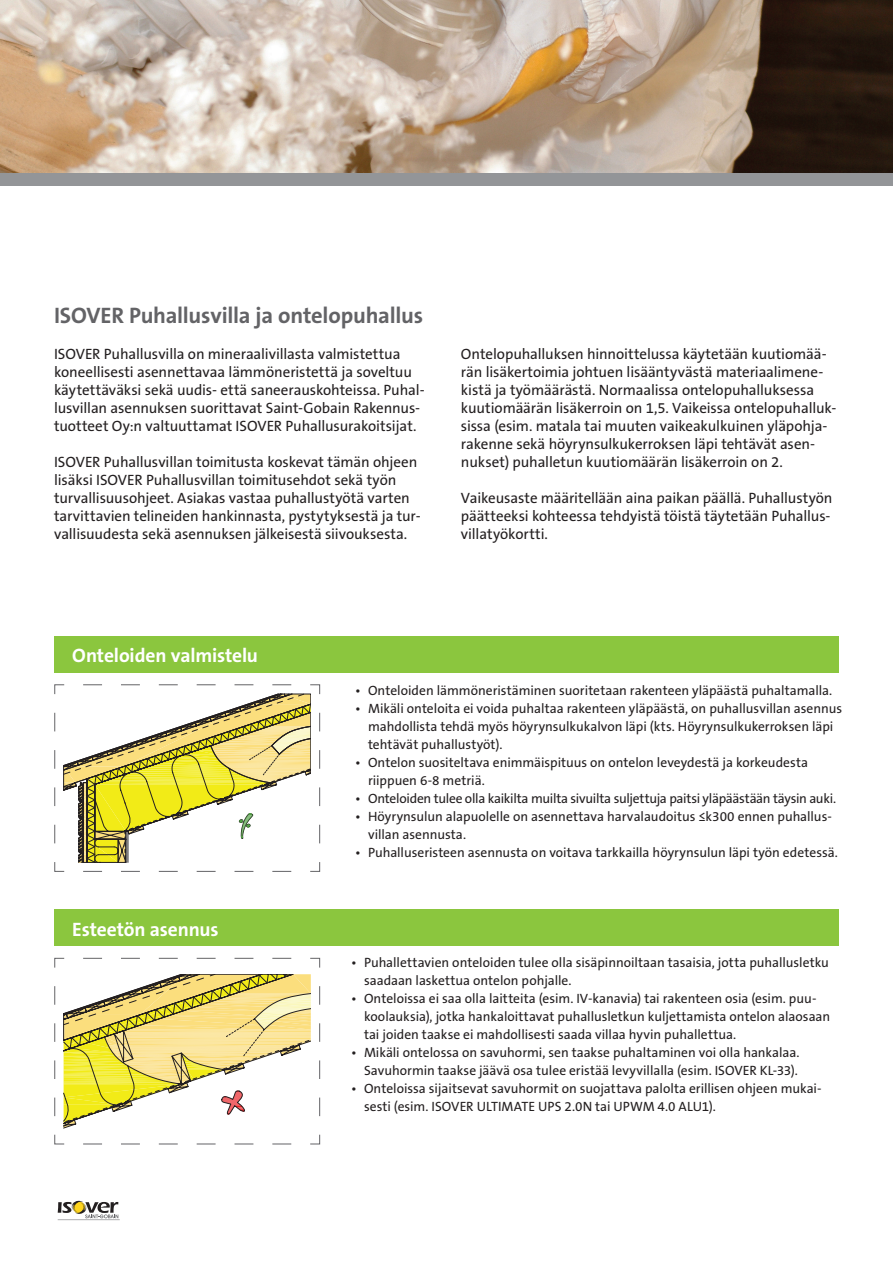
<style>
.page{position:relative;width:893px;height:1263px;background:#fff}
.page>*{position:absolute;margin:0;border:0;box-sizing:border-box;transform-origin:0 0}
.t1{font:700 22.5px "The Sans B W7";letter-spacing:-.01em;color:#636366}
.t2{font:700 19.5px "The Sans B W7";letter-spacing:-.01em;color:#fff}
.t3{font:15px/18px "The Sans B W5 Plain";letter-spacing:-.01em;color:#231f20}
.t4{font:13.5px/18px "The Sans B W5 Plain";letter-spacing:-.005em;color:#231f20}
</style>
<div class="page">
<svg style="left:57px;top:1200px;width:63px;height:21px"></svg>
<hr style="left:58px;top:1219px;width:62px;height:1px;background:#636366">
<svg style="left:58px;top:1201px;width:60px;height:17px"></svg>
<div style="left:0;top:173px;width:893px;height:13px;background:#939598"></div>
<svg style="left:54px;top:684px;width:266px;height:188px"></svg>
<div style="left:54px;top:636px;width:785px;height:36px;background:#8bc63e"></div>
<svg style="left:64px;top:694px;width:247px;height:169px"></svg>
<svg style="left:83px;top:1144px;width:209px;height:1px"></svg>
<svg style="left:54px;top:958px;width:266px;height:186px"></svg>
<div style="left:54px;top:910px;width:785px;height:36px;background:#8bc63e"></div>
<svg style="left:64px;top:974px;width:247px;height:154px"></svg>
<img style="left:0;top:0;width:893px;height:173px">
<h1 class="t1" style="left:54px;top:301px;width:371px">ISOVER Puhallusvilla ja ontelopuhallus</h1>
<p class="t3" style="left:54px;top:345px;width:372px">ISOVER Puhallusvilla on mineraalivillasta valmistettua koneellisesti asennettavaa lämmöneristettä ja soveltuu käytettäväksi sekä uudis- että saneerauskohteissa. Puhal&shy;lusvillan asennuksen suorittavat Saint-Gobain Rakennus&shy;tuotteet Oy:n valtuuttamat ISOVER Puhallusurakoitsijat.</p>
<p class="t3" style="left:54px;top:453px;width:368px">ISOVER Puhallusvillan toimitusta koskevat tämän ohjeen lisäksi ISOVER Puhallusvillan toimitusehdot sekä työn turvallisuusohjeet. Asiakas vastaa puhallustyötä varten tarvittavien telineiden hankinnasta, pystytyksestä ja tur&shy;vallisuudesta sekä asennuksen jälkeisestä siivouksesta.</p>
<p class="t3" style="left:461px;top:345px;width:377px">Ontelopuhalluksen hinnoittelussa käytetään kuutiomää&shy;rän lisäkertoimia johtuen lisääntyvästä materiaalimene&shy;kistä ja työmäärästä. Normaalissa ontelopuhalluksessa kuutiomäärän lisäkerroin on 1,5. Vaikeissa ontelopuhalluk&shy;sissa (esim. matala tai muuten vaikeakulkuinen yläpohja&shy;rakenne sekä höyrynsulkukerroksen läpi tehtävät asen&shy;nukset) puhalletun kuutiomäärän lisäkerroin on 2.</p>
<p class="t3" style="left:461px;top:489px;width:373px">Vaikeusaste määritellään aina paikan päällä. Puhallustyön päätteeksi kohteessa tehdyistä töistä täytetään Puhallus&shy;villatyökortti.</p>
<h2 class="t2" style="left:72px;top:643px;width:187px">Onteloiden valmistelu</h2>
<h2 class="t2" style="left:72px;top:916px;width:148px">Esteetön asennus</h2>
<p class="t4" style="left:355px;top:681px;width:479px">• Onteloiden lämmöneristäminen suoritetaan rakenteen yläpäästä puhaltamalla.</p>
<p class="t4" style="left:368px;top:699px;width:476px;text-indent:-13px">• Mikäli onteloita ei voida puhaltaa rakenteen yläpäästä, on puhallusvillan asennus mahdollista tehdä myös höyrynsulkukalvon läpi (kts. Höyrynsulkukerroksen läpi tehtävät puhallustyöt).</p>
<p class="t4" style="left:368px;top:753px;width:442px;text-indent:-13px">• Ontelon suositeltava enimmäispituus on ontelon leveydestä ja korkeudesta riippuen 6-8 metriä.</p>
<p class="t4" style="left:355px;top:789px;width:482px">• Onteloiden tulee olla kaikilta muilta sivuilta suljettuja paitsi yläpäästään täysin auki.</p>
<p class="t4" style="left:368px;top:807px;width:465px;text-indent:-13px">• Höyrynsulun alapuolelle on asennettava harvalaudoitus ≤k300 ennen puhallus&shy;villan asennusta.</p>
<p class="t4" style="left:355px;top:843px;width:484px">• Puhalluseristeen asennusta on voitava tarkkailla höyrynsulun läpi työn edetessä.</p>
<p class="t4" style="left:364px;top:953px;width:467px;text-indent:-13px">• Puhallettavien onteloiden tulee olla sisäpinnoiltaan tasaisia, jotta puhallusletku saadaan laskettua ontelon pohjalle.</p>
<p class="t4" style="left:364px;top:989px;width:468px;text-indent:-13px">• Onteloissa ei saa olla laitteita (esim. IV-kanavia) tai rakenteen osia (esim. puu&shy;koolauksia), jotka hankaloittavat puhallusletkun kuljettamista ontelon alaosaan tai joiden taakse ei mahdollisesti saada villaa hyvin puhallettua.</p>
<p class="t4" style="left:351px;top:1043px;width:450px;text-align:right">• Mikäli ontelossa on savuhormi, sen taakse puhaltaminen voi olla hankalaa.<br>Savuhormin taakse jäävä osa tulee eristää levyvillalla (esim. ISOVER KL-33).</p>
<p class="t4" style="left:364px;top:1079px;width:459px;text-indent:-13px">• Onteloissa sijaitsevat savuhormit on suojattava palolta erillisen ohjeen mukai&shy;sesti (esim. ISOVER ULTIMATE UPS 2.0N tai UPWM 4.0 ALU1).</p>
</div>
